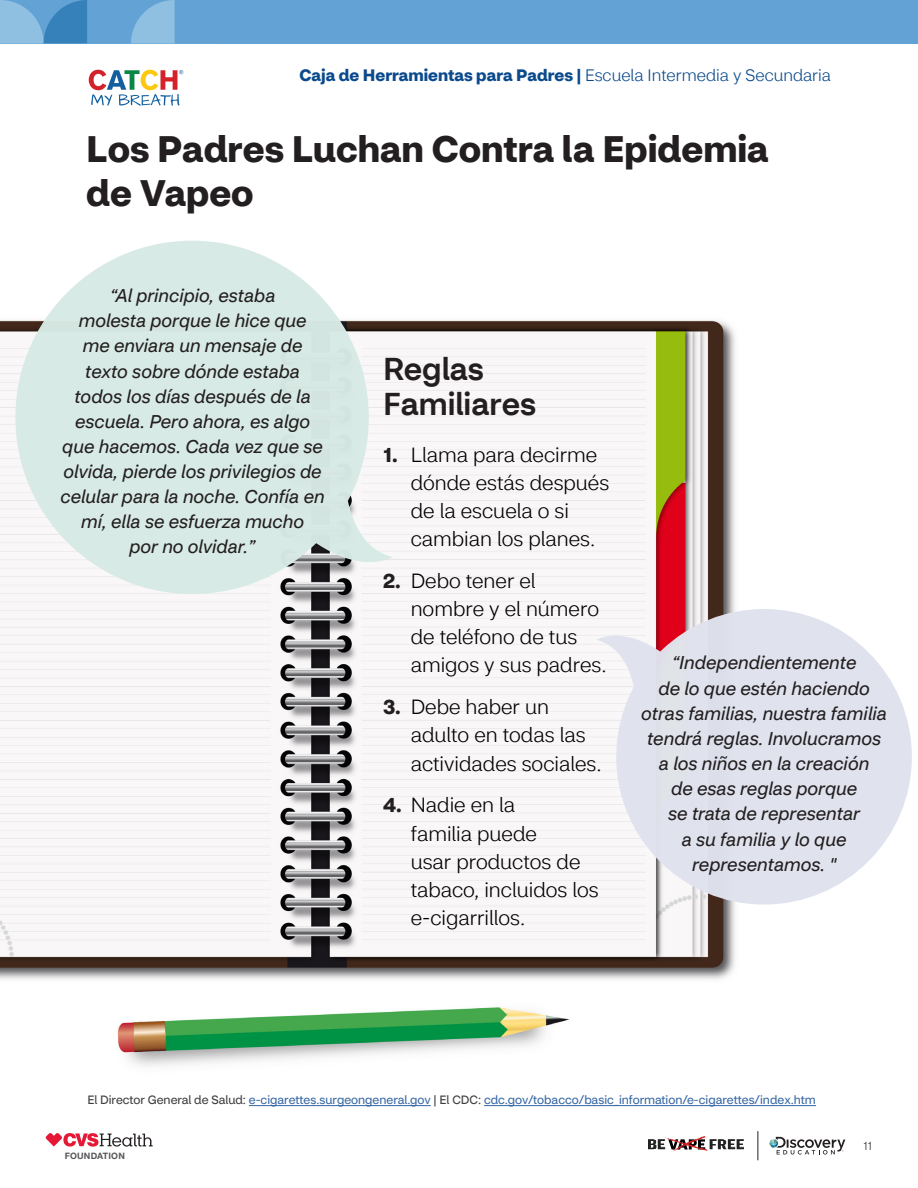
<style>
.page{position:relative;width:918px;height:1188px;background:#fff}
.page>*{position:absolute;margin:0;border:0;box-sizing:border-box;transform-origin:0 0}
.Main_Headline{font:700 36.75px/44.2px "CVS Health Sans";color:#231f20}
.Headline{font:500 31.5px/34.5px "CVS Health Sans";color:#231f20}
.t1{font:300 20.4px/28.2px "CVS Health Sans";color:#000}
.Speech_bubble_text{font:italic 18.45px/25px "CVS Health Sans";color:#231f20;text-align:center}
.t2{font:700 16.5px "CVS Health Sans";color:#0a4a8c}
.Body{font:12px "CVS Health Sans";color:#3667a4}
.t3{font:300 12px "CVS Health Sans";color:#3e3e3f}
.t4{font:700 8.85px "Helvetica Neue";letter-spacing:.025em;color:#57585a}
.s1{font-weight:300}
.s2{font-weight:700;color:#231f20}
.s3{color:#3e3e3f}
</style>
<div class="page">
<svg style="left:46px;top:1133px;width:107px;height:14px"></svg>
<div style="left:0;top:0;width:918px;height:44px;background:#62a2d4"></div>
<svg style="left:0;top:0;width:175px;height:44px"></svg>
<svg style="left:89px;top:70px;width:94px;height:36px"></svg>
<svg style="left:769px;top:1137px;width:76px;height:18px"></svg>
<svg style="left:758px;top:1131px;width:1px;height:29px"></svg>
<img style="left:649px;top:1139px;width:94px;height:11px">
<svg style="left:659px;top:1136px;width:50px;height:16px"></svg>
<img style="left:0;top:320px;width:735px;height:746px">
<svg style="left:596px;top:609px;width:316px;height:296px;fill:#e0e3ee"></svg>
<svg style="left:15px;top:241px;width:378px;height:353px;fill:#d8eae5"></svg>
<hr style="left:249px;top:1105px;width:182px;height:1px;background:#3667a4">
<hr style="left:484px;top:1105px;width:332px;height:1px;background:#3667a4">
<p class="t2" style="left:299px;top:65px;width:533px">Caja de Herramientas para Padres | <span class="s1">Escuela Intermedia y Secundaria</span></p>
<p class="Main_Headline" style="left:86px;top:127px;width:684px">Los Padres Luchan Contra la Epidemia de Vapeo</p>
<p class="Speech_bubble_text" style="left:61px;top:283px;width:266px">“Al principio, estaba<br>molesta porque le hice que<br>me enviara un mensaje de texto sobre dónde estaba todos los días después de la escuela. Pero ahora, es algo que hacemos. Cada vez que se olvida, pierde los privilegios de celular para la noche. Confía en mí, ella se esfuerza mucho<br>por no olvidar.”</p>
<p class="Headline" style="left:383px;top:352px;width:155px">Reglas<br>Familiares</p>
<p class="t1" style="left:411px;top:440px;width:200px;text-indent:-28px"><span class="s2">1.</span> Llama para decirme dónde estás después de la escuela o si cambian los planes.</p>
<p class="t1" style="left:411px;top:567px;width:198px;text-indent:-28px"><span class="s2">2.</span> Debo tener el nombre y el número de teléfono de tus amigos y sus padres.</p>
<p class="t1" style="left:411px;top:693px;width:193px;text-indent:-28px"><span class="s2">3.</span> Debe haber un adulto en todas las actividades sociales.</p>
<p class="t1" style="left:411px;top:791px;width:190px;text-indent:-28px"><span class="s2">4.</span> Nadie en la<br>familia puede<br>usar productos de tabaco, incluidos los e-cigarrillos.</p>
<p class="Speech_bubble_text" style="left:641px;top:650px;width:247px">“Independientemente<br>de lo que estén haciendo otras familias, nuestra familia tendrá reglas. Involucramos a los niños en la creación<br>de esas reglas porque<br>se trata de representar<br>a su familia y lo que representamos. "</p>
<p class="Body" style="left:87px;top:1093px;width:730px"><span class="s3">El Director General de Salud:</span> e-cigarettes.surgeongeneral.gov <span class="s3">| El CDC:</span> cdc.gov/tobacco/basic_information/e-cigarettes/index.htm</p>
<p class="t4" style="left:65px;top:1149px;width:62px">FOUNDATION</p>
<p class="t3" style="left:864px;top:1139px;width:10px">11</p>
</div>
